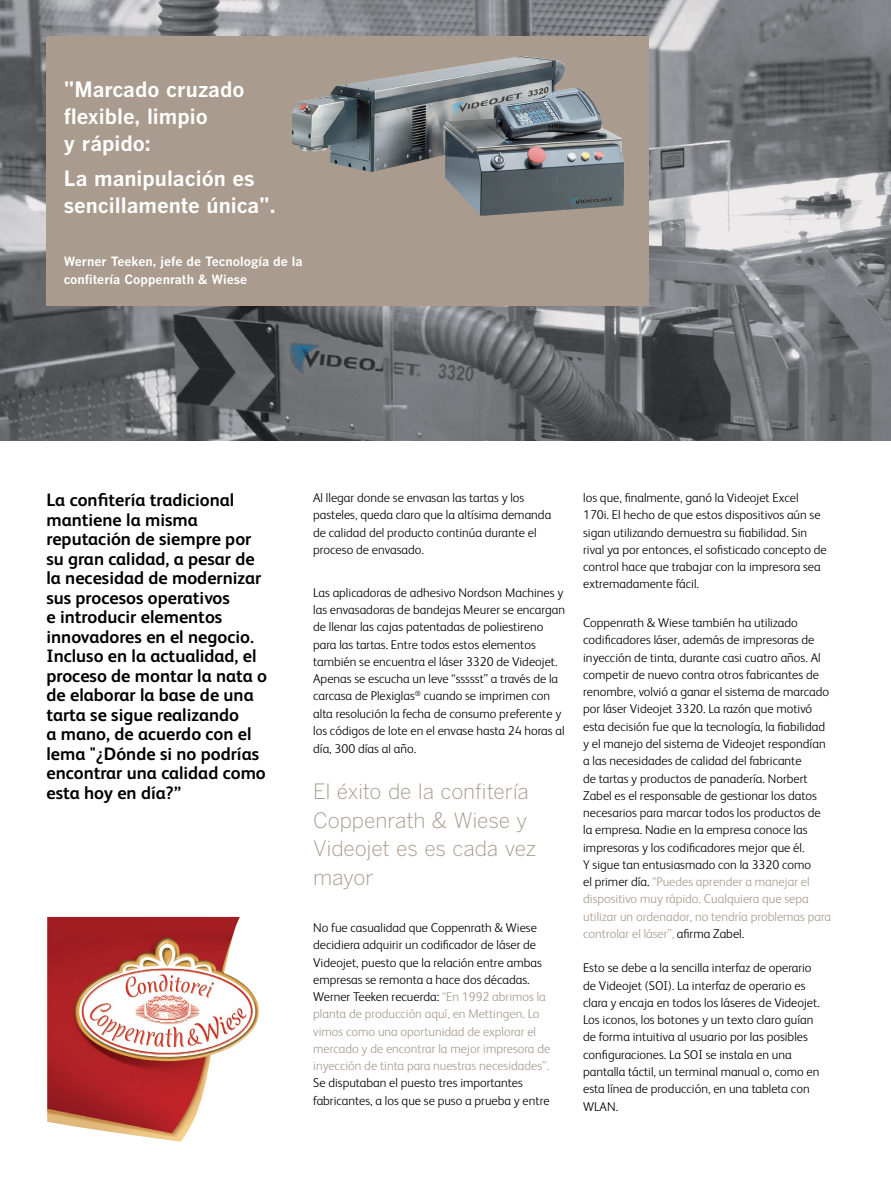
<style>
.page{position:relative;width:891px;height:1188px;background:#fff}
.page>*{position:absolute;margin:0;border:0;box-sizing:border-box;transform-origin:0 0}
.t1{font:21px/27px "Benton Got Bol";color:#fff}
.t2{font:300 21px/28.5px "Benton Gothic";letter-spacing:-.01em;color:#a99b8d}
.t3{font:700 18px/19.5px "FS Albert";color:#000}
.t4{font:300 12.75px/17.2px "FS Albert";color:#000}
.t5{font:300 12.75px/17.2px "FS Albert";color:#a99b8d}
.t6{font:12.75px/18px "Benton Got Bol";color:#fff}
.s1{color:#000}
.s2{color:#a99b8d}
</style>
<div class="page">
<img style="left:0;top:0;width:891px;height:441px">
<div style="left:46px;top:36px;width:603px;height:270px;background:#a99b8d"></div>
<img style="left:291px;top:56px;width:333px;height:160px">
<img style="left:47px;top:917px;width:212px;height:225px">
<h1 class="t1" style="left:64px;top:75px;width:182px">"Marcado cruzado flexible, limpio<br>y rápido:</h1>
<h1 class="t1" style="left:64px;top:164px;width:214px">La manipulación es sencillamente única".</h1>
<p class="t6" style="left:64px;top:252px;width:240px">Werner Teeken, jefe de Tecnología de la confitería Coppenrath &amp; Wiese</p>
<p class="t3" style="left:46px;top:490px;width:222px">La confitería tradicional mantiene la misma reputación de siempre por su gran calidad, a pesar de la necesidad de modernizar sus procesos operativos<br>e introducir elementos innovadores en el negocio.<br>Incluso en la actualidad, el proceso de montar la nata o de elaborar la base de una tarta se sigue realizando<br>a mano, de acuerdo con el lema "¿Dónde si no podrías encontrar una calidad como esta hoy en día?”</p>
<p class="t4" style="left:313px;top:489px;width:240px">Al llegar donde se envasan las tartas y los pasteles, queda claro que la altísima demanda de calidad del producto continúa durante el proceso de envasado.</p>
<p class="t4" style="left:313px;top:584px;width:254px">Las aplicadoras de adhesivo Nordson Machines y las envasadoras de bandejas Meurer se encargan de llenar las cajas patentadas de poliestireno para las tartas. Entre todos estos elementos también se encuentra el láser 3320 de Videojet.<br>Apenas se escucha un leve “ssssst” a través de la carcasa de Plexiglas<sup>®</sup> cuando se imprimen con alta resolución la fecha de consumo preferente y los códigos de lote en el envase hasta 24 horas al día, 300 días al año.</p>
<h1 class="t2" style="left:313px;top:778px;width:224px">El éxito de la confitería<br>Coppenrath &amp; Wiese y<br>Videojet es es cada vez mayor</h1>
<p class="t5" style="left:313px;top:919px;width:239px"><span class="s1">No fue casualidad que Coppenrath &amp; Wiese decidiera adquirir un codificador de láser de Videojet, puesto que la relación entre ambas empresas se remonta a hace dos décadas.<br>Werner Teeken recuerda:</span> “En 1992 abrimos la planta de producción aquí, en Mettingen. Lo vimos como una oportunidad de explorar el mercado y de encontrar la mejor impresora de inyección de tinta para nuestras necesidades”.</p>
<p class="t4" style="left:313px;top:1074px;width:238px">Se disputaban el puesto tres importantes fabricantes, a los que se puso a prueba y entre</p>
<p class="t4" style="left:583px;top:489px;width:245px">los que, finalmente, ganó la Videojet Excel 170i. El hecho de que estos dispositivos aún se sigan utilizando demuestra su fiabilidad. Sin rival ya por entonces, el sofisticado concepto de control hace que trabajar con la impresora sea extremadamente fácil.</p>
<p class="t4" style="left:583px;top:614px;width:250px">Coppenrath &amp; Wiese también ha utilizado codificadores láser, además de impresoras de inyección de tinta, durante casi cuatro años. Al competir de nuevo contra otros fabricantes de renombre, volvió a ganar el sistema de marcado por láser Videojet 3320. La razón que motivó esta decisión fue que la tecnología, la fiabilidad y el manejo del sistema de Videojet respondían a las necesidades de calidad del fabricante<br>de tartas y productos de panadería. Norbert Zabel es el responsable de gestionar los datos necesarios para marcar todos los productos de la empresa. Nadie en la empresa conoce las impresoras y los codificadores mejor que él.<br>Y sigue tan entusiasmado con la 3320 como<br>el primer día. <span class="s2">“Puedes aprender a manejar el dispositivo muy rápido. Cualquiera que sepa utilizar un ordenador, no tendría problemas para controlar el láser”,</span> afirma Zabel.</p>
<p class="t4" style="left:583px;top:959px;width:238px">Esto se debe a la sencilla interfaz de operario de Videojet (SOI). La interfaz de operario es clara y encaja en todos los láseres de Videojet.<br>Los iconos, los botones y un texto claro guían de forma intuitiva al usuario por las posibles configuraciones. La SOI se instala en una pantalla táctil, un terminal manual o, como en esta línea de producción, en una tableta con WLAN.</p>
</div>
